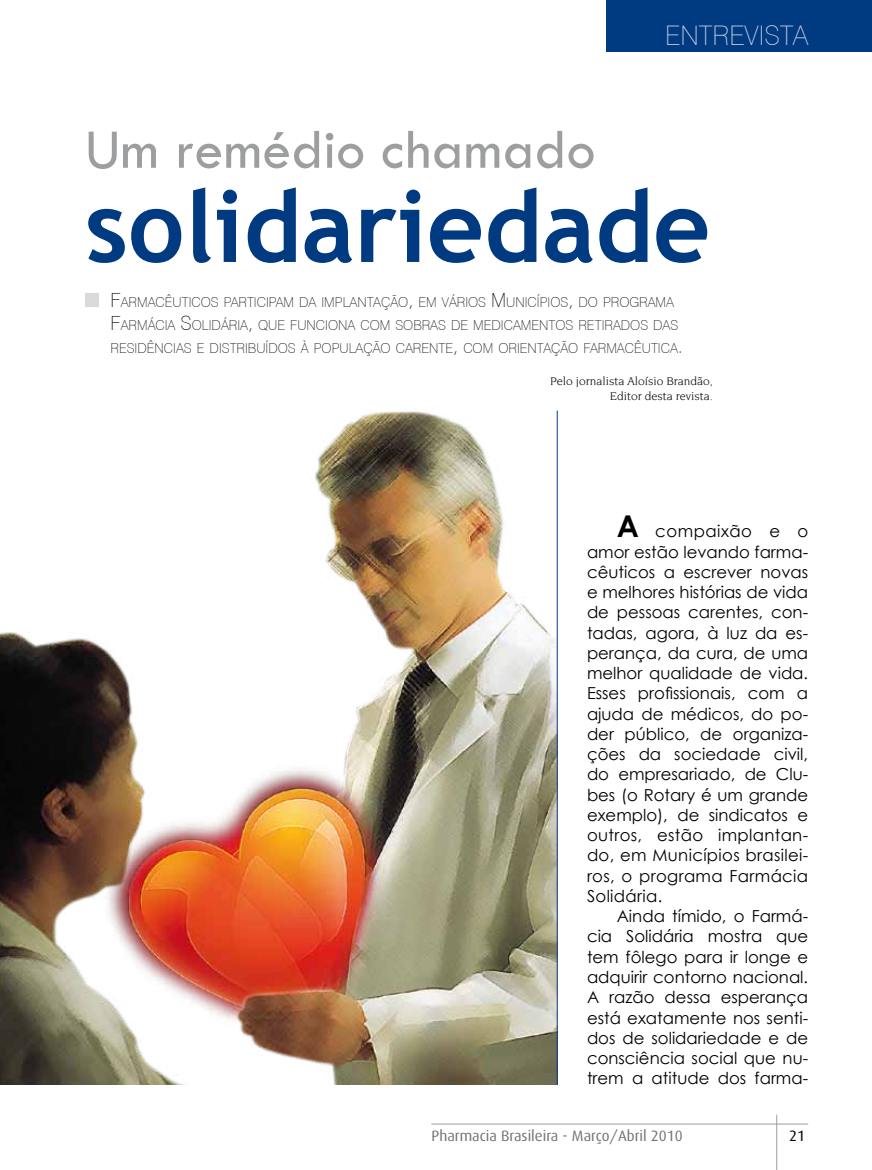
<style>
.page{position:relative;width:872px;height:1170px;background:#fff}
.page>*{position:absolute;margin:0;border:0;box-sizing:border-box;transform-origin:0 0}
.t1{font:700 99.6px "Trebuchet MS";color:#003a80}
.t2{font:58.05px "Tw Cen";color:#9c9e9f}
.t3{font:100 27px "Swiss 721 BT";color:#cdcee2}
.t4{font:16.5px/20.2px "Century Gothic";letter-spacing:.01em;color:#000;text-align:justify}
.t5{font:15px "Dax";color:#707172}
.t6{font:15px "Dax";color:#000}
.t7{font:100 13.65px/23.4px "Swiss 721 BT";color:#000}
.t8{font:12px/14.4px "Novarese";color:#000;text-align:right}
.s1{font-size:19.5px}
.s2{font-weight:700;font-size:30px}
</style>
<div class="page">
<hr style="left:776px;top:1114px;width:1px;height:55px;background:#9c9e9f">
<hr style="left:431px;top:1123px;width:377px;height:1px;background:#9c9e9f">
<div style="left:606px;top:0;width:266px;height:52px;background:#003a80"></div>
<img style="left:0;top:410px;width:557px;height:674px">
<hr style="left:557px;top:410px;width:1px;height:674px;background:#003a80">
<div style="left:85px;top:293px;width:14px;height:13px;background:#d9dadb"></div>
<h3 class="t3" style="left:665px;top:19px;width:145px">ENTREVISTA</h3>
<h2 class="t2" style="left:85px;top:114px;width:512px">Um remédio chamado</h2>
<h1 class="t1" style="left:85px;top:164px;width:627px">solidariedade</h1>
<p class="t7" style="left:111px;top:290px;width:574px"><span class="s1">F</span>ARMACÊUTICOS PARTICIPAM DA IMPLANTAÇÃO<span class="s1">,</span> EM VÁRIOS <span class="s1">M</span> UNICÍPIOS<span class="s1">,</span> DO PROGRAMA<br><span class="s1">F</span>ARMÁCIA <span class="s1">S</span>OLIDÁRIA<span class="s1">,</span> QUE FUNCIONA COM SOBRAS DE MEDICAMENTOS RETIRADOS DAS<br>RESIDÊNCIAS E DISTRIBUÍDOS À POPULAÇÃO CARENTE<span class="s1">,</span> COM ORIENTAÇÃO FARMACÊUTICA<span class="s1">.</span></p>
<p class="t8" style="left:550px;top:374px;width:164px">Pelo jornalista Aloísio Brandão,<br>Editor desta revista.</p>
<p class="t4" style="left:587px;top:521px;width:223px;text-indent:30px"><span class="s2">A</span> compaixão e o amor estão levando farma&shy;cêuticos a escrever novas e melhores histórias de vida de pessoas carentes, con&shy;tadas, agora, à luz da es&shy;perança, da cura, de uma melhor qualidade de vida.<br>Esses profissionais, com a ajuda de médicos, do po&shy;der público, de organiza&shy;ções da sociedade civil, do empresariado, de Clu&shy;bes (o Rotary é um grande exemplo), de sindicatos e outros, estão implantan&shy;do, em Municípios brasilei&shy;ros, o programa Farmácia Solidária.</p>
<p class="t4" style="left:587px;top:905px;width:223px;text-indent:30px">Ainda tímido, o Farmá&shy;cia Solidária mostra que tem fôlego para ir longe e adquirir contorno nacional.<br>A razão dessa esperança está exatamente nos senti&shy;dos de solidariedade e de consciência social que nu&shy;trem a atitude dos farma-</p>
<p class="t5" style="left:431px;top:1127px;width:253px">Pharmacia Brasileira - Março/Abril 2010</p>
<p class="t6" style="left:789px;top:1127px;width:17px">21</p>
</div>
